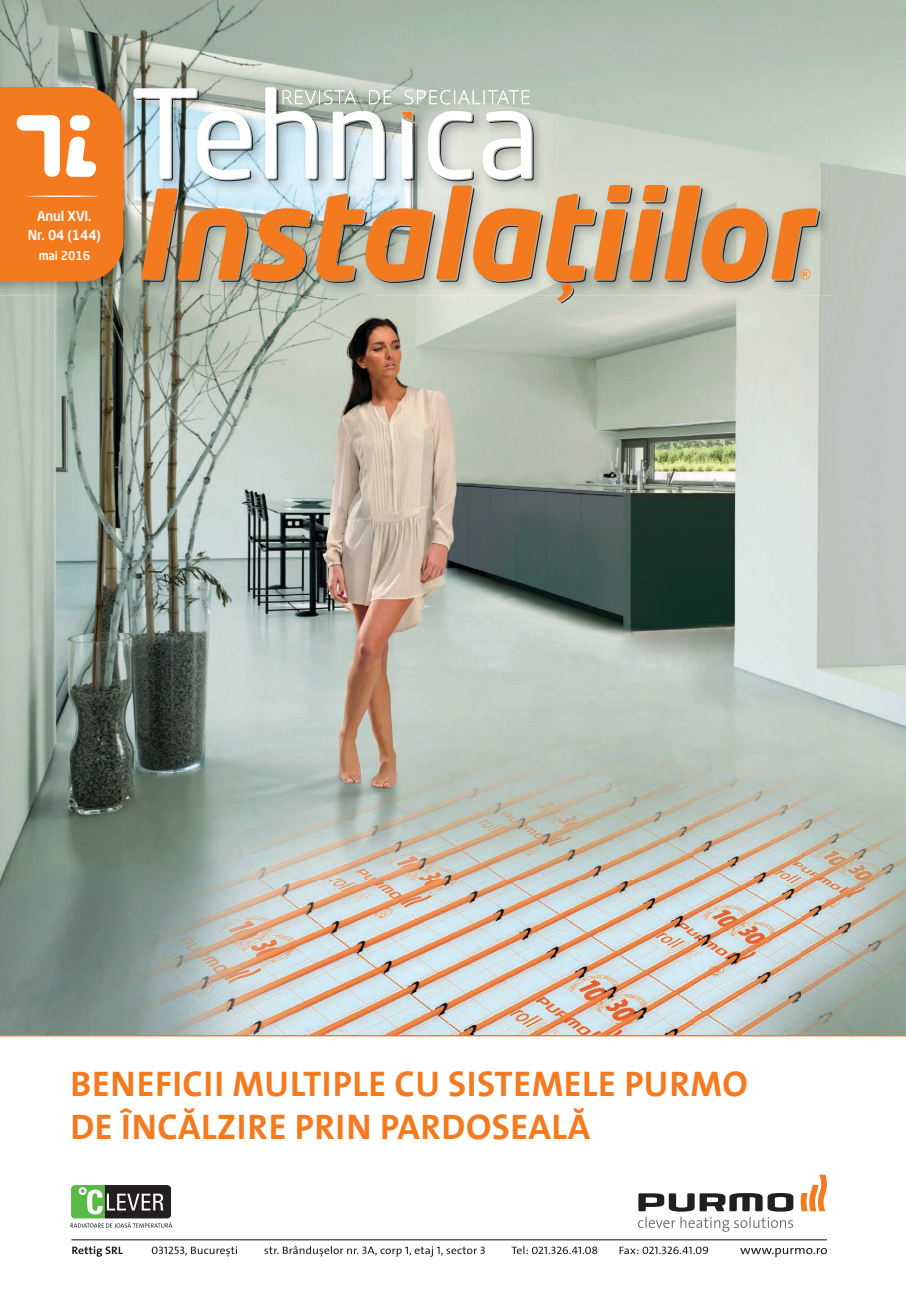
<style>
.page{position:relative;width:906px;height:1289px;background:#fff}
.page>*{position:absolute;margin:0;border:0;box-sizing:border-box;transform-origin:0 0}
.t1{font:36px/43.2px "The Sans LP7 Bld";letter-spacing:.015em;color:#f47a20}
.t2{font:500 13.5px/19.5px "Neo Sans Pro";letter-spacing:-.01em;color:#fff;text-align:center}
.t3{font:500 12px "Neo Sans Pro";letter-spacing:-.01em;color:#fff}
</style>
<div class="page">
<img style="left:0;top:0;width:906px;height:103px">
<img style="left:0;top:295px;width:52px;height:740px">
<img style="left:800px;top:103px;width:106px;height:932px">
<img style="left:52px;top:295px;width:748px;height:740px">
<img style="left:0;top:83px;width:832px;height:212px">
<svg style="left:141px;top:185px;width:676px;height:96px;background:#c1bfb1"></svg>
<svg style="left:144px;top:187px;width:676px;height:96px;background:#d19e70"></svg>
<svg style="left:134px;top:87px;width:400px;height:94px"></svg>
<svg style="left:0;top:87px;width:124px;height:194px;background:#f08738"></svg>
<hr style="left:27px;top:195px;width:71px;height:2px;background:#fff;border-radius:50%">
<svg style="left:800px;top:269px;width:10px;height:10px"></svg>
<svg style="left:557px;top:283px;width:17px;height:20px"></svg>
<hr style="left:0;top:1035px;width:906px;height:1px;background:#f47a20">
<svg style="left:71px;top:1186px;width:101px;height:41px"></svg>
<div style="left:70px;top:1184px;width:102px;height:35px;border:1px solid #fff;border-radius:4px"></div>
<svg style="left:638px;top:1193px;width:155px;height:38px"></svg>
<svg style="left:800px;top:1174px;width:27px;height:37px"></svg>
<hr style="left:71px;top:1239px;width:756px;height:1px;background:#231f20">
<svg style="left:740px;top:1248px;width:87px;height:9px"></svg>
<svg style="left:72px;top:1246px;width:636px;height:10px"></svg>
<p class="t2" style="left:28px;top:206px;width:75px">Anul XVI.<br>Nr. 04 (144)</p>
<p class="t3" style="left:39px;top:248px;width:53px">mai 2016</p>
<p class="t1" style="left:70px;top:1062px;width:679px">BENEFICII MULTIPLE CU SISTEMELE PURMO<br>DE ÎNCĂLZIRE PRIN PARDOSEALĂ</p>
</div>
